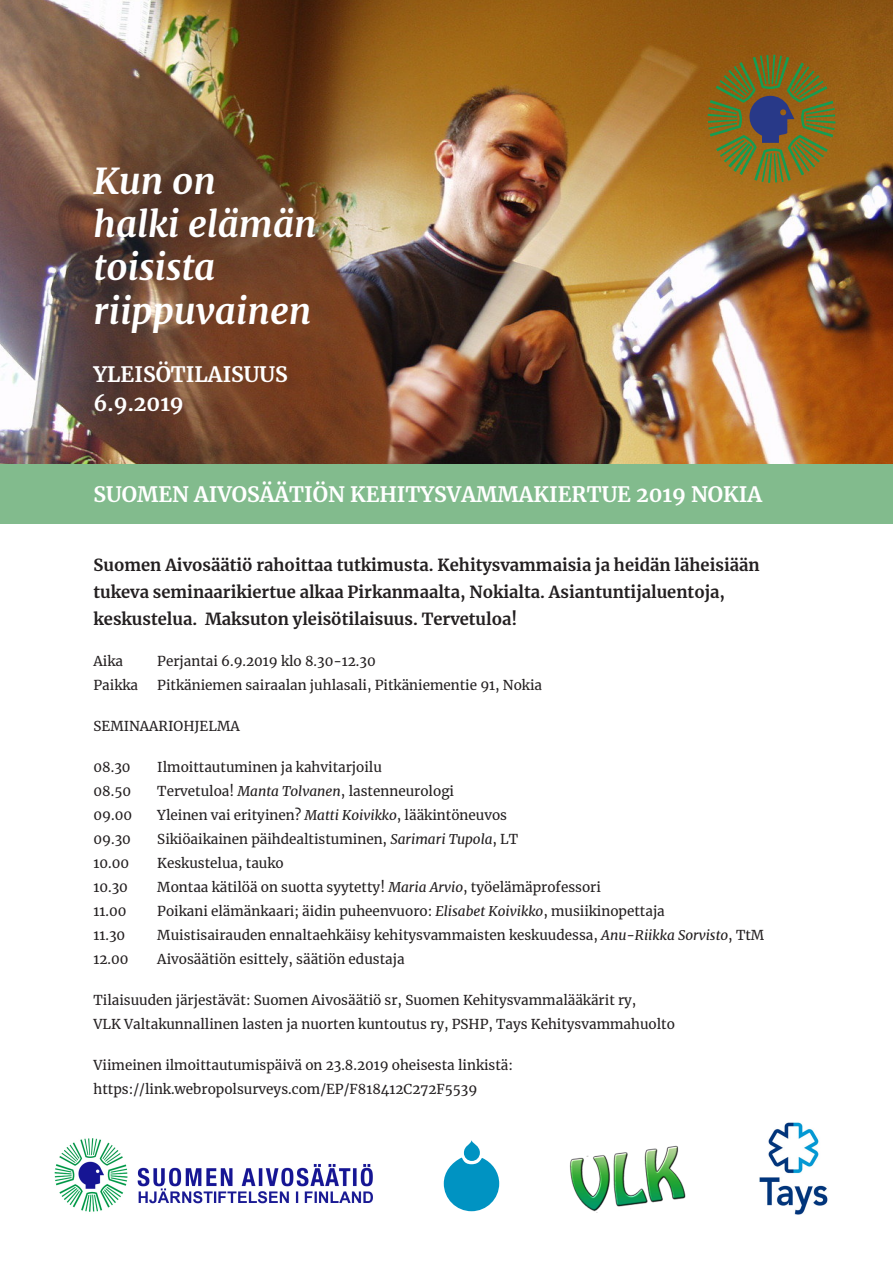
<style>
.page{position:relative;width:893px;height:1263px;background:#fff}
.page>*{position:absolute;margin:0;border:0;box-sizing:border-box;transform-origin:0 0}
.Otsikko_nega_14{font:italic 700 36px/43.2px "Merriweather";color:#fff}
.Otsikko{font:700 21px "Merriweather";color:#fff}
.Otsikko_nega_14-2{font:700 21px "Merriweather";color:#fff}
.Ingressi{font:700 16.5px/27px "Merriweather";color:#231f20}
.Leipis_1__kappale{font:13.5px/24px "Merriweather";color:#231f20}
.s1{font-style:italic}
</style>
<div class="page">
<img style="left:0;top:0;width:893px;height:464px">
<div style="left:0;top:464px;width:893px;height:59px;background:#82bb8d"></div>
<svg style="left:708px;top:55px;width:127px;height:128px;background:#776a2b"></svg>
<img style="left:54px;top:1138px;width:319px;height:74px">
<svg style="left:444px;top:1140px;width:55px;height:71px"></svg>
<img style="left:570px;top:1145px;width:116px;height:67px">
<img style="left:759px;top:1122px;width:69px;height:93px">
<p class="Otsikko_nega_14" style="left:94px;top:158px;width:225px">Kun on<br>halki elämän toisista riippuvainen</p>
<p class="Otsikko_nega_14-2" style="left:94px;top:359px;width:196px">YLEISÖTILAISUUS</p>
<p class="Otsikko_nega_14-2" style="left:94px;top:389px;width:92px">6.9.2019</p>
<p class="Otsikko" style="left:94px;top:480px;width:670px">SUOMEN AIVOSÄÄTIÖN KEHITYSVAMMAKIERTUE 2019 NOKIA</p>
<p class="Ingressi" style="left:94px;top:551px;width:668px">Suomen Aivosäätiö rahoittaa tutkimusta. Kehitysvammaisia ja heidän läheisiään tukeva seminaarikiertue alkaa Pirkanmaalta, Nokialta. Asiantuntijaluentoja, keskustelua. Maksuton yleisötilaisuus. Tervetuloa!</p>
<p class="Leipis_1__kappale" style="left:94px;top:648px;width:31px">Aika</p>
<p class="Leipis_1__kappale" style="left:157px;top:648px;width:220px">Perjantai 6.9.2019 klo 8.30-12.30</p>
<p class="Leipis_1__kappale" style="left:94px;top:672px;width:46px">Paikka</p>
<p class="Leipis_1__kappale" style="left:157px;top:672px;width:386px">Pitkäniemen sairaalan juhlasali, Pitkäniementie 91, Nokia</p>
<p class="Leipis_1__kappale" style="left:94px;top:713px;width:148px">SEMINAARIOHJELMA</p>
<p class="Leipis_1__kappale" style="left:94px;top:754px;width:39px">08.30</p>
<p class="Leipis_1__kappale" style="left:157px;top:754px;width:226px">Ilmoittautuminen ja kahvitarjoilu</p>
<p class="Leipis_1__kappale" style="left:94px;top:778px;width:39px">08.50</p>
<p class="Leipis_1__kappale" style="left:157px;top:778px;width:298px">Tervetuloa! <span class="s1">Manta Tolvanen</span>, lastenneurologi</p>
<p class="Leipis_1__kappale" style="left:94px;top:802px;width:40px">09.00</p>
<p class="Leipis_1__kappale" style="left:157px;top:802px;width:351px">Yleinen vai erityinen? <span class="s1">Matti Koivikko</span>, lääkintöneuvos</p>
<p class="Leipis_1__kappale" style="left:94px;top:826px;width:39px">09.30</p>
<p class="Leipis_1__kappale" style="left:157px;top:826px;width:362px">Sikiöaikainen päihdealtistuminen, <span class="s1">Sarimari Tupola</span>, LT</p>
<p class="Leipis_1__kappale" style="left:94px;top:850px;width:37px">10.00</p>
<p class="Leipis_1__kappale" style="left:157px;top:850px;width:128px">Keskustelua, tauko</p>
<p class="Leipis_1__kappale" style="left:94px;top:874px;width:36px">10.30</p>
<p class="Leipis_1__kappale" style="left:157px;top:874px;width:445px">Montaa kätilöä on suotta syytetty! <span class="s1">Maria Arvio</span>, työelämäprofessori</p>
<p class="Leipis_1__kappale" style="left:94px;top:898px;width:34px">11.00</p>
<p class="Leipis_1__kappale" style="left:157px;top:898px;width:509px">Poikani elämänkaari; äidin puheenvuoro: <span class="s1">Elisabet Koivikko</span>, musiikinopettaja</p>
<p class="Leipis_1__kappale" style="left:94px;top:922px;width:33px">11.30</p>
<p class="Leipis_1__kappale" style="left:157px;top:922px;width:608px">Muistisairauden ennaltaehkäisy kehitysvammaisten keskuudessa, <span class="s1">Anu-Riikka Sorvisto</span>, TtM</p>
<p class="Leipis_1__kappale" style="left:94px;top:946px;width:36px">12.00</p>
<p class="Leipis_1__kappale" style="left:157px;top:946px;width:249px">Aivosäätiön esittely, säätiön edustaja</p>
<p class="Leipis_1__kappale" style="left:94px;top:987px;width:583px">Tilaisuuden järjestävät: Suomen Aivosäätiö sr, Suomen Kehitysvammalääkärit ry,<br>VLK Valtakunnallinen lasten ja nuorten kuntoutus ry, PSHP, Tays Kehitysvammahuolto</p>
<p class="Leipis_1__kappale" style="left:94px;top:1052px;width:421px">Viimeinen ilmoittautumispäivä on 23.8.2019 oheisesta linkistä: https://link.webropolsurveys.com/EP/F818412C272F5539</p>
</div>
